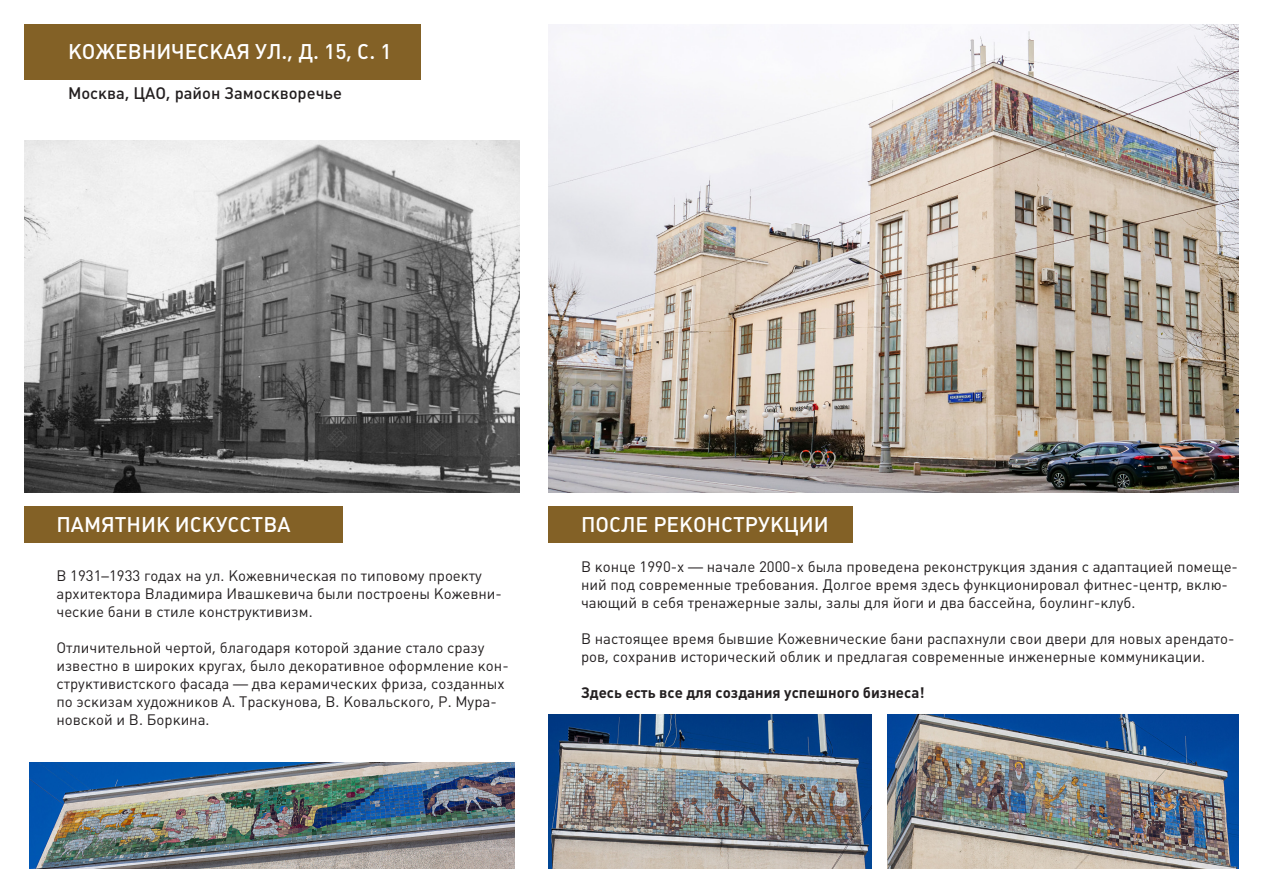
<style>
.page{position:relative;width:1263px;height:893px;background:#fff}
.page>*{position:absolute;margin:0;border:0;box-sizing:border-box;transform-origin:0 0}
.t1{font:500 21px "Plumb";color:#fff}
.t2{font:500 16.5px "Plumb";color:#231f20}
.t3{font:15px/18px "Plumb";color:#231f20}
.t4{font:700 15px "Plumb";color:#231f20}
</style>
<div class="page">
<div style="left:24px;top:24px;width:397px;height:55px;background:#836126"></div>
<img style="left:24px;top:140px;width:496px;height:353px">
<img style="left:549px;top:24px;width:690px;height:469px">
<div style="left:24px;top:506px;width:318px;height:37px;background:#836126"></div>
<div style="left:549px;top:506px;width:304px;height:37px;background:#836126"></div>
<img style="left:549px;top:714px;width:322px;height:155px">
<img style="left:888px;top:714px;width:350px;height:155px">
<img style="left:30px;top:762px;width:484px;height:107px">
<p class="t1" style="left:68px;top:39px;width:325px">КОЖЕВНИЧЕСКАЯ УЛ., Д. 15, С. 1</p>
<p class="t2" style="left:68px;top:84px;width:275px">Москва, ЦАО, район Замоскворечье</p>
<p class="t1" style="left:56px;top:512px;width:236px">ПАМЯТНИК ИСКУССТВА</p>
<p class="t1" style="left:581px;top:512px;width:249px">ПОСЛЕ РЕКОНСТРУКЦИИ</p>
<p class="t3" style="left:56px;top:567px;width:447px">В 1931–1933 годах на ул. Кожевническая по типовому проекту архитектора Владимира Ивашкевича были построены Кожевни&shy;ческие бани в стиле конструктивизм.</p>
<p class="t3" style="left:56px;top:639px;width:454px">Отличительной чертой, благодаря которой здание стало сразу известно в широких кругах, было декоративное оформление кон&shy;структивистского фасада — два керамических фриза, созданных по эскизам художников А. Траскунова, В. Ковальского, Р. Мура&shy;новской и В. Боркина.</p>
<p class="t3" style="left:581px;top:558px;width:658px">В конце 1990-х — начале 2000-х была проведена реконструкция здания с адаптацией помеще&shy;ний под современные требования. Долгое время здесь функционировал фитнес-центр, вклю&shy;чающий в себя тренажерные залы, залы для йоги и два бассейна, боулинг-клуб.</p>
<p class="t3" style="left:581px;top:630px;width:655px">В настоящее время бывшие Кожевнические бани распахнули свои двери для новых арендато&shy;ров, сохранив исторический облик и предлагая современные инженерные коммуникации.</p>
<p class="t4" style="left:581px;top:684px;width:345px">Здесь есть все для создания успешного бизнеса!</p>
</div>
